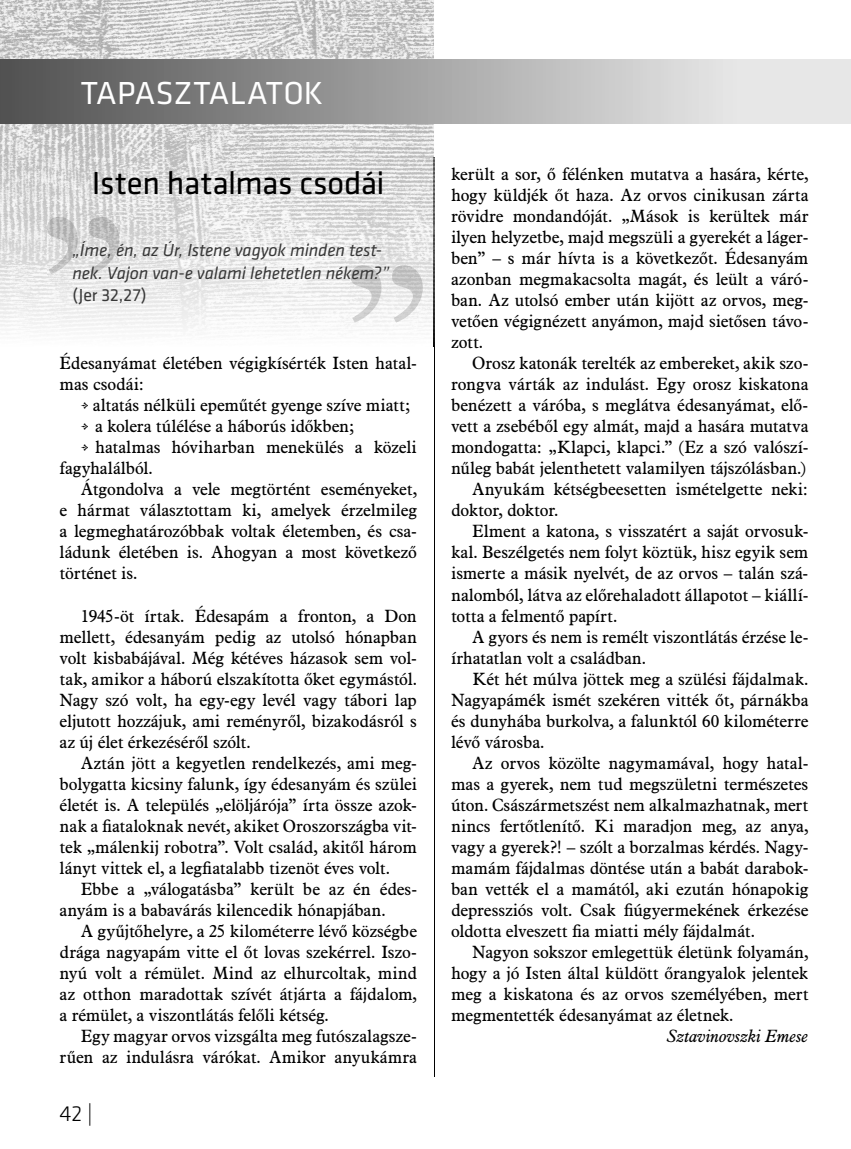
<style>
.page{position:relative;width:851px;height:1149px;background:#fff}
.page>*{position:absolute;margin:0;border:0;box-sizing:border-box;transform-origin:0 0}
.t1{font:33px "Klavika CH";letter-spacing:-.015em;color:#000}
.t2{font:33px "Klavika CH";color:#fff}
.t3{font:300 22.5px "Klavika CH";color:#000}
.t4{font:italic 18px/22.5px "Klavika CH";letter-spacing:-.005em;color:#383838}
.t5{font:18px "Klavika CH";color:#383838}
.t6{font:17.25px/21px "Aldine 721 BT";letter-spacing:-.005em;color:#000;text-align:justify}
.t7{font:italic 17.25px "Aldine 721 BT";letter-spacing:-.005em;color:#000}
</style>
<div class="page">
<hr style="left:434px;top:157px;width:1px;height:919px;background:#000">
<img style="left:0;top:0;width:434px;height:347px">
<img style="left:434px;top:157px;width:1px;height:188px">
<div style="left:0;top:60px;width:850px;height:63px;background:linear-gradient(to right,#525252,#f8f8f8)"></div>
<img style="left:47px;top:217px;width:72px;height:57px">
<img style="left:350px;top:265px;width:73px;height:57px">
<hr style="left:850px;top:60px;width:1px;height:63px;background:#e7e7e7">
<h1 class="t2" style="left:81px;top:71px;width:244px">TAPASZTALATOK</h1>
<h1 class="t1" style="left:92px;top:161px;width:294px">Isten hatalmas csodái</h1>
<p class="t6" style="left:451px;top:163px;width:359px">került a sor, ő félénken mutatva a hasára, kérte, hogy küldjék őt haza. Az orvos cinikusan zárta rövidre mondandóját. „Mások is kerültek már ilyen helyzetbe, majd megszüli a gyerekét a láger&shy;ben” – s már hívta is a következőt. Édesanyám azonban megmakacsolta magát, és leült a váró&shy;ban. Az utolsó ember után kijött az orvos, meg&shy;vetően végignézett anyámon, majd sietősen távo&shy;zott.</p>
<p class="t6" style="left:472px;top:352px;width:337px">Orosz katonák terelték az embereket, akik szo-</p>
<p class="t6" style="left:451px;top:373px;width:359px">rongva várták az indulást. Egy orosz kiskatona</p>
<p class="t6" style="left:451px;top:394px;width:359px">benézett a váróba, s meglátva édesanyámat, elő-</p>
<p class="t6" style="left:451px;top:415px;width:359px">vett a zsebéből egy almát, majd a hasára mutatva</p>
<p class="t6" style="left:451px;top:436px;width:359px">mondogatta: „Klapci, klapci.” (Ez a szó valószí-</p>
<p class="t6" style="left:451px;top:457px;width:356px">nűleg babát jelenthetett valamilyen tájszólásban.)</p>
<p class="t6" style="left:472px;top:478px;width:337px">Anyukám kétségbeesetten ismételgette neki:</p>
<p class="t6" style="left:451px;top:499px;width:109px">doktor, doktor.</p>
<p class="t6" style="left:472px;top:520px;width:337px">Elment a katona, s visszatért a saját orvosuk-</p>
<p class="t6" style="left:451px;top:541px;width:359px">kal. Beszélgetés nem folyt köztük, hisz egyik sem</p>
<p class="t6" style="left:451px;top:562px;width:359px">ismerte a másik nyelvét, de az orvos – talán szá-</p>
<p class="t6" style="left:451px;top:583px;width:359px">nalomból, látva az előrehaladott állapotot – kiállí-</p>
<p class="t6" style="left:451px;top:604px;width:168px">totta a felmentő papírt.</p>
<p class="t6" style="left:472px;top:625px;width:337px">A gyors és nem is remélt viszontlátás érzése le-</p>
<p class="t6" style="left:451px;top:646px;width:196px">írhatatlan volt a családban.</p>
<p class="t6" style="left:472px;top:667px;width:337px">Két hét múlva jöttek meg a szülési fájdalmak.</p>
<p class="t6" style="left:451px;top:688px;width:359px">Nagyapámék ismét szekéren vitték őt, párnákba</p>
<p class="t6" style="left:451px;top:709px;width:359px">és dunyhába burkolva, a falunktól 60 kilométerre</p>
<p class="t6" style="left:451px;top:730px;width:95px">lévő városba.</p>
<p class="t6" style="left:472px;top:751px;width:337px">Az orvos közölte nagymamával, hogy hatal-</p>
<p class="t6" style="left:451px;top:772px;width:358px">mas a gyerek, nem tud megszületni természetes</p>
<p class="t6" style="left:451px;top:793px;width:359px">úton. Császármetszést nem alkalmazhatnak, mert</p>
<p class="t6" style="left:451px;top:814px;width:359px">nincs fertőtlenítő. Ki maradjon meg, az anya,</p>
<p class="t6" style="left:451px;top:835px;width:359px">vagy a gyerek?! – szólt a borzalmas kérdés. Nagy-</p>
<p class="t6" style="left:451px;top:856px;width:359px">mamám fájdalmas döntése után a babát darabok-</p>
<p class="t6" style="left:451px;top:877px;width:359px">ban vették el a mamától, aki ezután hónapokig</p>
<p class="t6" style="left:451px;top:898px;width:359px">depressziós volt. Csak fiúgyermekének érkezése</p>
<p class="t6" style="left:451px;top:919px;width:305px">oldotta elveszett fia miatti mély fájdalmát.</p>
<p class="t6" style="left:472px;top:940px;width:337px">Nagyon sokszor emlegettük életünk folyamán,</p>
<p class="t6" style="left:451px;top:961px;width:359px">hogy a jó Isten által küldött őrangyalok jelentek</p>
<p class="t6" style="left:451px;top:982px;width:359px">meg a kiskatona és az orvos személyében, mert</p>
<p class="t6" style="left:451px;top:1003px;width:284px">megmentették édesanyámat az életnek.</p>
<p class="t7" style="left:667px;top:1024px;width:143px">Sztavinovszki Emese</p>
<p class="t4" style="left:72px;top:239px;width:318px">„Íme, én, az Úr, Istene vagyok minden test&shy;nek. Vajon van-e valami lehetetlen nékem?”</p>
<p class="t5" style="left:72px;top:284px;width:76px">(Jer 32,27)</p>
<p class="t6" style="left:60px;top:352px;width:359px">Édesanyámat életében végigkísérték Isten hatal&shy;mas csodái:</p>
<p class="t6" style="left:93px;top:394px;width:319px">altatás nélküli epeműtét gyenge szíve miatt;</p>
<p class="t6" style="left:95px;top:415px;width:261px">a kolera túlélése a háborús időkben;</p>
<p class="t6" style="left:95px;top:436px;width:323px">hatalmas hóviharban menekülés a közeli</p>
<p class="t6" style="left:60px;top:457px;width:95px">fagy halálból.</p>
<p class="t6" style="left:81px;top:478px;width:337px">Átgondolva a vele megtörtént eseményeket,</p>
<p class="t6" style="left:60px;top:499px;width:359px">e hármat választottam ki, amelyek érzelmileg</p>
<p class="t6" style="left:60px;top:520px;width:359px">a legmeghatározóbbak voltak életemben, és csa-</p>
<p class="t6" style="left:60px;top:541px;width:359px">ládunk életében is. Ahogyan a most következő</p>
<p class="t6" style="left:60px;top:562px;width:79px">történet is.</p>
<p class="t6" style="left:60px;top:604px;width:359px;text-indent:21px">1945-öt írtak. Édesapám a fronton, a Don mellett, édesanyám pedig az utolsó hónapban volt kisbabájával. Még kétéves házasok sem vol&shy;tak, amikor a háború elszakította őket egymástól.<br>Nagy szó volt, ha egy-egy levél vagy tábori lap eljutott hozzájuk, ami reményről, bizakodásról s az új élet érkezéséről szólt.</p>
<p class="t6" style="left:60px;top:751px;width:359px;text-indent:21px">Aztán jött a kegyetlen rendelkezés, ami meg&shy;bolygatta kicsiny falunk, így édesanyám és szülei életét is. A település „elöljárója” írta össze azok&shy;nak a fiataloknak nevét, akiket Oroszországba vit&shy;tek „málenkij robotra”. Volt család, akitől három lányt vittek el, a legfiatalabb tizenöt éves volt.</p>
<p class="t6" style="left:60px;top:877px;width:359px;text-indent:21px">Ebbe a „válogatásba” került be az én édes&shy;anyám is a babavárás kilencedik hónapjában.</p>
<p class="t6" style="left:60px;top:919px;width:359px;text-indent:21px">A gyűjtőhelyre, a 25 kilométerre lévő községbe drága nagyapám vitte el őt lovas szekérrel. Iszo&shy;nyú volt a rémület. Mind az elhurcoltak, mind az otthon maradottak szívét átjárta a fájdalom, a rémület, a viszontlátás felőli kétség.</p>
<p class="t6" style="left:60px;top:1024px;width:359px;text-align:right">Egy magyar orvos vizsgálta meg futószalagsze&shy;rűen az indulásra várókat. Amikor anyukámra</p>
<h2 class="t3" style="left:60px;top:1099px;width:35px">42 |</h2>
</div>
